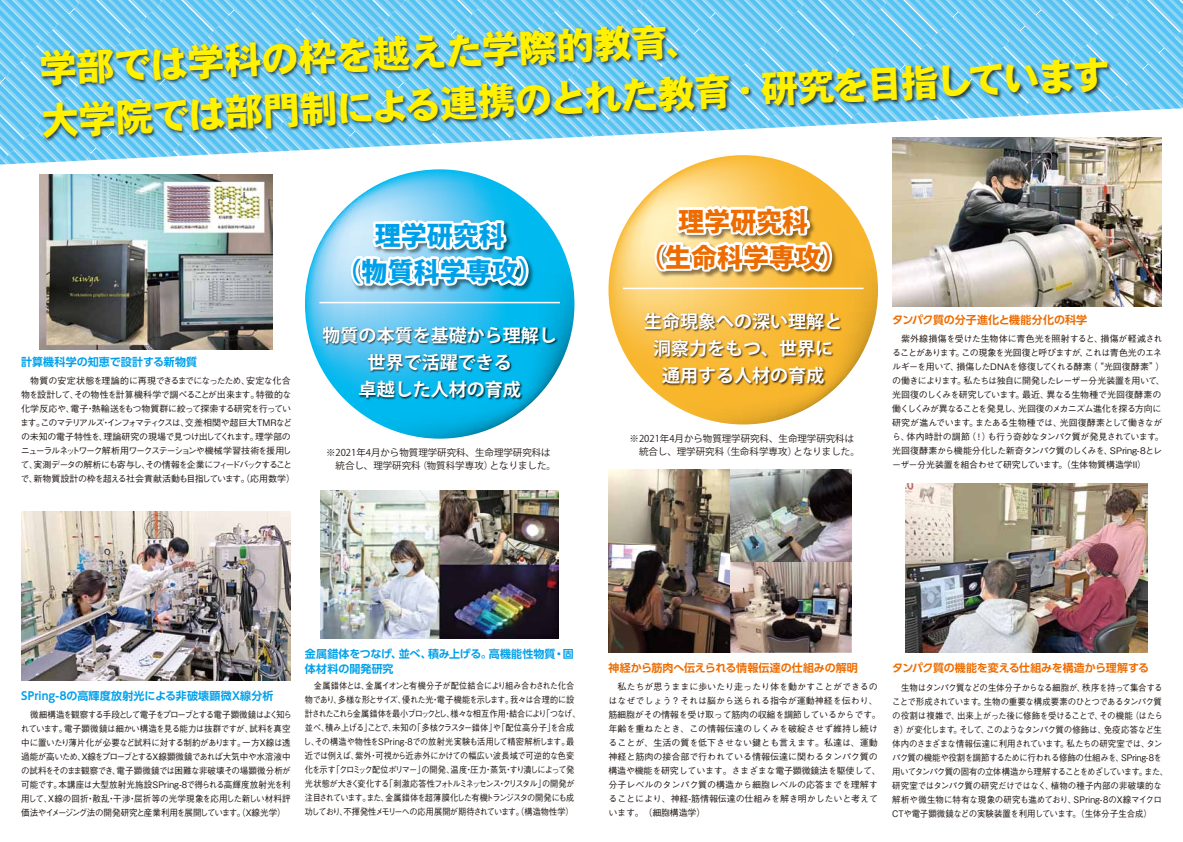
<style>
.page{position:relative;width:1183px;height:842px;background:#fff}
.page>*{position:absolute;margin:0;border:0;box-sizing:border-box;transform-origin:0 0}
.t1{font:38px/53.8px "DFHS Gothic W9 MP RKSJ H";color:#fff100}
.t2{font:800 26px/36px "Koz Go Pro";color:#00a0e9;text-align:center}
.t3{font:800 26px/36px "Koz Go Pro";color:#ed6c00;text-align:center}
.t4{font:700 18px/27px "Koz Go Pro";color:#fff;text-align:center}
.t5{font:700 11px/15px "UD Shin Go Pro De";letter-spacing:.005em;color:#00a0e9}
.t6{font:700 11px "UD Shin Go Pro De";letter-spacing:-.015em;color:#ed6c00}
.t7{font:9.4px/13px "Koz Go Pro";color:#221815}
.t8{font:500 9px/14px "Gothic BBB Pro";letter-spacing:-.06em;color:#221815;scale:.91 1}
.t9{font:500 9px/14px "Gothic BBB Pro";letter-spacing:-.03em;color:#221815;scale:.94 1}
.t10{font:500 9px/14px "Gothic BBB Pro";letter-spacing:-.05em;color:#221815}
.t11{font:500 9px/14px "Gothic BBB Pro";letter-spacing:-.005em;color:#221815}
.t12{font:500 9px/14px "Gothic BBB Pro";letter-spacing:-.03em;color:#221815;scale:.95 1}
.t13{font:500 9px/14px "Gothic BBB Pro";letter-spacing:-.085em;color:#221815}
</style>
<div class="page">
<img style="left:21px;top:512px;width:269px;height:169px">
<svg style="left:0;top:0;width:1182px;height:165px"></svg>
<img style="left:36px;top:0;width:1080px;height:146px">
<svg style="left:305px;top:205px;width:269px;height:234px"></svg>
<img style="left:331px;top:216px;width:222px;height:85px">
<svg style="left:348px;top:0;width:183px;height:300px"></svg>
<img style="left:321px;top:324px;width:239px;height:83px">
<hr style="left:319px;top:302px;width:241px;height:1px;background:#fff">
<svg style="left:608px;top:155px;width:269px;height:269px"></svg>
<img style="left:635px;top:202px;width:221px;height:85px">
<svg style="left:651px;top:199px;width:183px;height:77px"></svg>
<img style="left:642px;top:310px;width:203px;height:82px">
<hr style="left:623px;top:288px;width:240px;height:1px;background:#fff">
<img style="left:892px;top:137px;width:268px;height:170px">
<img style="left:905px;top:484px;width:242px;height:169px">
<img style="left:321px;top:490px;width:237px;height:149px">
<img style="left:39px;top:174px;width:234px;height:175px">
<img style="left:608px;top:470px;width:243px;height:183px">
<p class="t1" style="left:37px;top:45px;width:1070px;rotate:-3deg">学部では学科の枠を越えた学際的教育、<br>大学院では部門制による連携のとれた教育・研究を目指しています</p>
<p class="t5" style="left:21px;top:354px;width:177px">計算機科学の知恵で設計する新物質</p>
<p class="t13" style="left:20px;top:372px;width:276px;text-indent:10px">物質の安定状態を理論的に再現できるまでになったため、安定な化合物を設計して、その物性を計算機科学で調べることが出来ます。特徴的な化学反応や、電子・熱輸送をもつ物質群に絞って探索する研究を行っています。このマテリアルズ・インフォマティクスは、交差相関や超巨大TMRなどの未知の電子特性を、理論研究の現場で見つけ出してくれます。理学部のニューラルネットワーク解析用ワークステーションや機械学習技術を援用して、実測データの解析にも寄与し、その情報を企業にフィードバックすることで、新物質設計の枠を超える社会貢献活動も目指しています。（応用数学）</p>
<p class="t2" style="left:335px;top:219px;width:209px">理学研究科<br>（物質科学専攻）</p>
<p class="t4" style="left:322px;top:323px;width:235px">物質の本質を基礎から理解し世界で活躍できる<br>卓越した人材の育成</p>
<p class="t7" style="left:326px;top:446px;width:231px">※2021年4月から物質理学研究科、生命理学研究科は　統合し、理学研究科（物質科学専攻）となりました。</p>
<p class="t3" style="left:639px;top:205px;width:209px">理学研究科<br>（生命科学専攻）</p>
<p class="t4" style="left:644px;top:309px;width:199px">生命現象への深い理解と洞察力をもつ、世界に通用する人材の育成</p>
<p class="t7" style="left:629px;top:432px;width:232px">※2021年4月から物質理学研究科、生命理学研究科は　統合し、理学研究科（生命科学専攻）となりました。</p>
<p class="t6" style="left:891px;top:310px;width:196px">タンパク質の分子進化と機能分化の科学</p>
<p class="t10" style="left:891px;top:330px;width:274px;text-indent:9px">紫外線損傷を受けた生物体に青色光を照射すると、損傷が軽減されることがあります。この現象を光回復と呼びますが、これは青色光のエネルギーを用いて、損傷したDNAを修復してくれる酵素（“光回復酵素”）の働きによります。私たちは独自に開発したレーザー分光装置を用いて、光回復のしくみを研究しています。最近、異なる生物種で光回復酵素の働くしくみが異なることを発見し、光回復のメカニズム進化を探る方向に研究が進んでいます。またある生物種では、光回復酵素として働きながら、体内時計の調節（！）も行う奇妙なタンパク質が発見されています。光回復酵素から機能分化した新奇タンパク質のしくみを、SPring-8とレーザー分光装置を組合わせて研究しています。（生体物質構造学II）</p>
<p class="t5" style="left:21px;top:688px;width:254px">SPring-8の高輝度放射光による非破壊顕微X線分析</p>
<p class="t12" style="left:21px;top:707px;width:287px;text-indent:10px">微細構造を観察する手段として電子をプローブとする電子顕微鏡はよく知られています。電子顕微鏡は細かい構造を見る能力は抜群ですが、試料を真空中に置いたり薄片化が必要など試料に対する制約があります。一方X線は透過能が高いため、X線をプローブとするX線顕微鏡であれば大気中や水溶液中の試料をそのまま観察でき、電子顕微鏡では困難な非破壊その場顕微分析が可能です。本講座は大型放射光施設SPring-8で得られる高輝度放射光を利用して、X線の回折・散乱・干渉・屈折等の光学現象を応用した新しい材料評価法やイメージング法の開発研究と産業利用を展開しています。（X線光学）</p>
<p class="t5" style="left:305px;top:646px;width:270px">金属錯体をつなげ、並べ、積み上げる。高機能性物質・固体材料の開発研究</p>
<p class="t8" style="left:303px;top:678px;width:306px;text-indent:11px">金属錯体とは、金属イオンと有機分子が配位結合により組み合わされた化合物であり、多様な形とサイズ、優れた光・電子機能を示します。我々は合理的に設計されたこれら金属錯体を最小ブロックとし、様々な相互作用・結合により「つなげ、並べ、積み上げる」ことで、未知の「多核クラスター錯体」や「配位高分子」を合成し、その構造や物性をSPring-8での放射光実験も活用して精密解析します。最近では例えば、紫外・可視から近赤外にかけての幅広い波長域で可逆的な色変化を示す「クロミック配位ポリマー」の開発、温度・圧力・蒸気・すり潰しによって発光状態が大きく変化する「刺激応答性フォトルミネッセンス・クリスタル」の開発が注目されています。また、金属錯体を超薄膜化した有機トランジスタの開発にも成功しており、不揮発性メモリーへの応用展開が期待されています。（構造物性学）</p>
<p class="t6" style="left:608px;top:659px;width:251px">神経から筋肉へ伝えられる情報伝達の仕組みの解明</p>
<p class="t11" style="left:608px;top:679px;width:274px;text-indent:9px">私たちが思うままに歩いたり走ったり体を動かすことができるのはなぜでしょう？それは脳から送られる指令が運動神経を伝わり、筋細胞がその情報を受け取って筋肉の収縮を調節しているからです。年齢を重ねたとき、この情報伝達のしくみを破綻させず維持し続けることが、生活の質を低下させない鍵とも言えます。私達は、運動神経と筋肉の接合部で行われている情報伝達に関わるタンパク質の構造や機能を研究しています。さまざまな電子顕微鏡法を駆使して、分子レベルのタンパク質の構造から細胞レベルの応答までを理解することにより、神経-筋情報伝達の仕組みを解き明かしたいと考えています。（細胞構造学）</p>
<p class="t6" style="left:891px;top:659px;width:258px">タンパク質の機能を変える仕組みを構造から理解する</p>
<p class="t9" style="left:891px;top:679px;width:295px;text-indent:9px">生物はタンパク質などの生体分子からなる細胞が、秩序を持って集合することで形成されています。生物の重要な構成要素のひとつであるタンパク質の役割は複雑で、出来上がった後に修飾を受けることで、その機能（はたらき）が変化します。そして、このようなタンパク質の修飾は、免疫応答など生体内のさまざまな情報伝達に利用されています。私たちの研究室では、タンパク質の機能や役割を調節するために行われる修飾の仕組みを、SPring-8を用いてタンパク質の固有の立体構造から理解することをめざしています。また、研究室ではタンパク質の研究だけではなく、植物の種子内部の非破壊的な解析や微生物に特有な現象の研究も進めており、SPring-8のX線マイクロCTや電子顕微鏡などの実験装置を利用しています。（生体分子生合成）</p>
</div>
